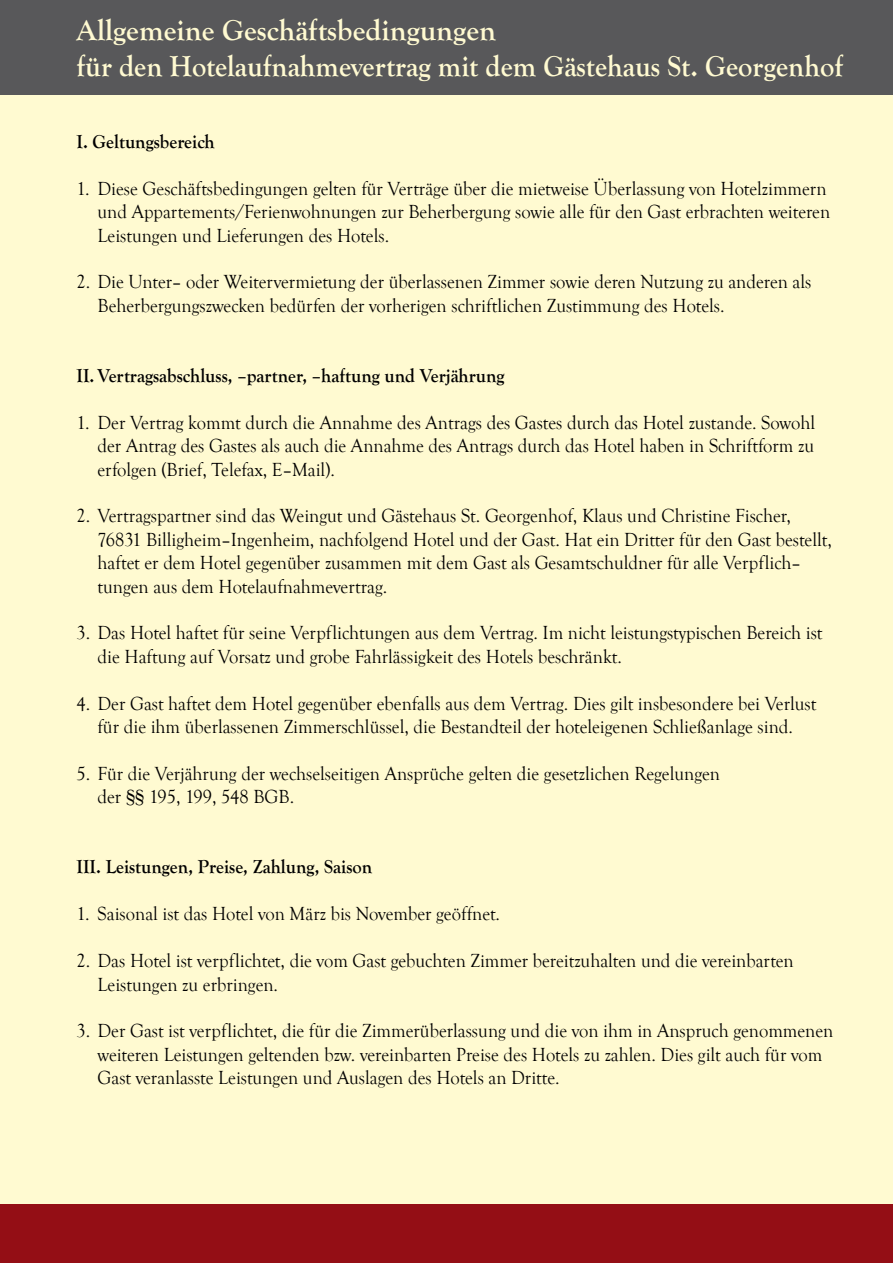
<style>
.page{position:relative;width:893px;height:1263px;background:#fffad1}
.page>*{position:absolute;margin:0;border:0;box-sizing:border-box;transform-origin:0 0}
.t1{font:700 30px/36px "Goudy Old Style T";color:#fffad1}
.t2{font:19.5px/23.4px "Goudy Old Style T";color:#000;scale:.95 1}
.t3{font:700 19.5px "Goudy Old Style T";color:#000;scale:.95 1}
</style>
<div class="page">
<div style="left:0;top:1204px;width:893px;height:59px;background:#940e15"></div>
<div style="left:0;top:0;width:893px;height:94px;background:#58585a"></div>
<h1 class="t1" style="left:77px;top:12px;width:768px">Allgemeine Geschäftsbedingungen<br>für den Hotelaufnahmevertrag mit dem Gästehaus St. Georgenhof</h1>
<p class="t3" style="left:77px;top:131px;width:147px">I. Geltungsbereich</p>
<p class="t2" style="left:98px;top:177px;width:773px;text-indent:-21px">1. Diese Geschäftsbedingungen gelten für Verträge über die mietweise Überlassung von Hotelzimmern und Appartements/Ferienwohnungen zur Beherbergung sowie alle für den Gast erbrachten weiteren<br>Leistungen und Lieferungen des Hotels.</p>
<p class="t2" style="left:98px;top:271px;width:753px;text-indent:-21px">2. Die Unter– oder Weitervermietung der überlassenen Zimmer sowie deren Nutzung zu anderen als<br>Beherbergungszwecken bedürfen der vorherigen schriftlichen Zustimmung des Hotels.</p>
<p class="t3" style="left:77px;top:365px;width:452px">II. Vertragsabschluss, –partner, –haftung und Verjährung</p>
<p class="t2" style="left:98px;top:411px;width:757px;text-align:justify;text-indent:-21px">1. Der Vertrag kommt durch die Annahme des Antrags des Gastes durch das Hotel zustande. Sowohl der Antrag des Gastes als auch die Annahme des Antrags durch das Hotel haben in Schriftform zu erfolgen (Brief, Telefax, E–Mail).</p>
<p class="t2" style="left:98px;top:505px;width:774px;text-indent:-21px">2. Vertragspartner sind das Weingut und Gästehaus St. Georgenhof, Klaus und Christine Fischer, 76831 Billigheim–Ingenheim, nachfolgend Hotel und der Gast. Hat ein Dritter für den Gast bestellt, haftet er dem Hotel gegenüber zusammen mit dem Gast als Gesamtschuldner für alle Verpflich– tungen aus dem Hotelaufnahmevertrag.</p>
<p class="t2" style="left:98px;top:622px;width:765px;text-indent:-21px">3. Das Hotel haftet für seine Verpflichtungen aus dem Vertrag. Im nicht leistungstypischen Bereich ist die Haftung auf Vorsatz und grobe Fahrlässigkeit des Hotels beschränkt.</p>
<p class="t2" style="left:77px;top:692px;width:780px;text-align:center">4. Der Gast haftet dem Hotel gegenüber ebenfalls aus dem Vertrag. Dies gilt insbesondere bei Verlust für die ihm überlassenen Zimmerschlüssel, die Bestandteil der hoteleigenen Schließanlage sind.</p>
<p class="t2" style="left:98px;top:762px;width:657px;text-indent:-21px">5. Für die Verjährung der wechselseitigen Ansprüche gelten die gesetzlichen Regelungen der §§ 195, 199, 548 BGB.</p>
<p class="t3" style="left:77px;top:856px;width:313px">III. Leistungen, Preise, Zahlung, Saison</p>
<p class="t2" style="left:77px;top:903px;width:447px">1. Saisonal ist das Hotel von März bis November geöffnet.</p>
<p class="t2" style="left:98px;top:949px;width:734px;text-indent:-21px">2. Das Hotel ist verpflichtet, die vom Gast gebuchten Zimmer bereitzuhalten und die vereinbarten<br>Leistungen zu erbringen.</p>
<p class="t2" style="left:98px;top:1020px;width:776px;text-indent:-21px">3. Der Gast ist verpflichtet, die für die Zimmerüberlassung und die von ihm in Anspruch genommenen weiteren Leistungen geltenden bzw. vereinbarten Preise des Hotels zu zahlen. Dies gilt auch für vom<br>Gast veranlasste Leistungen und Auslagen des Hotels an Dritte.</p>
</div>
